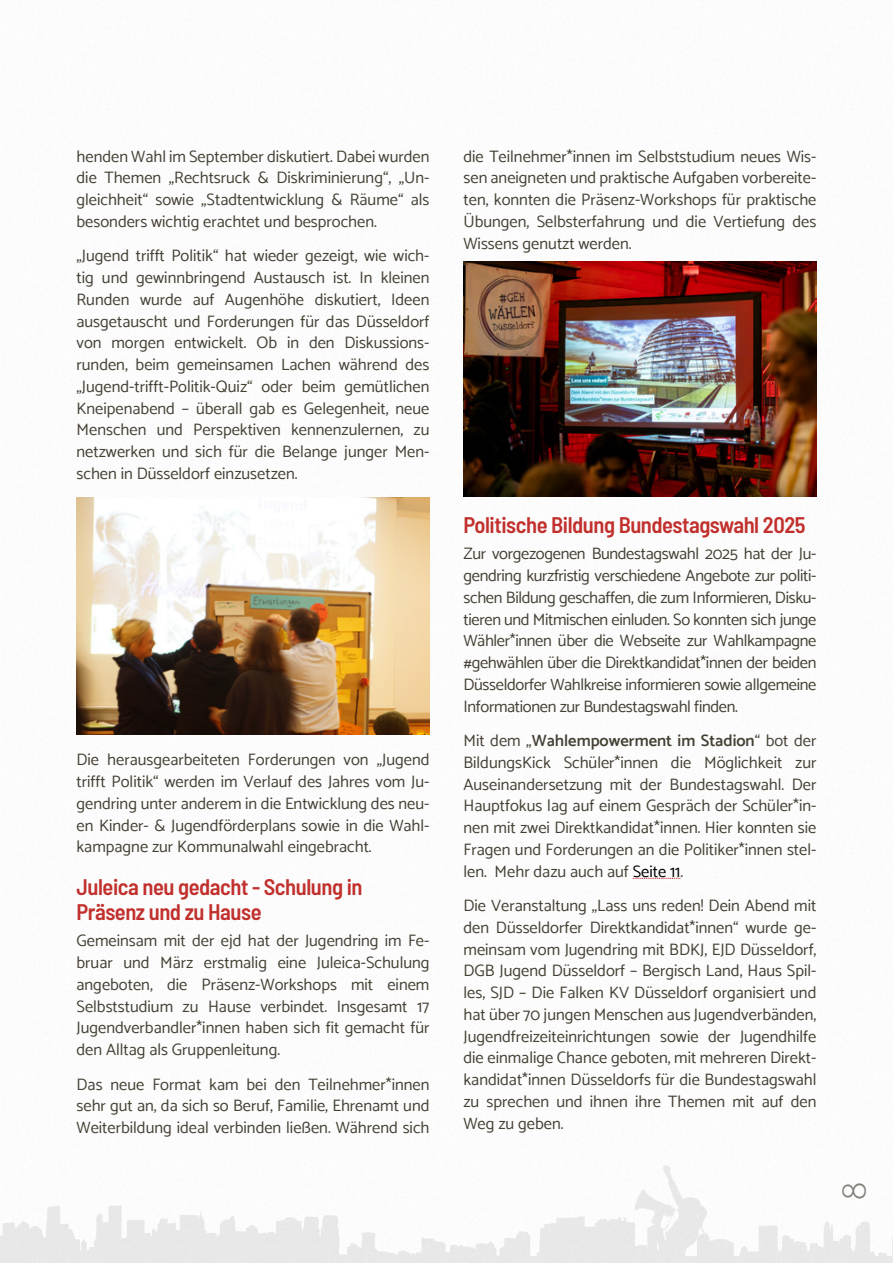
<style>
.page{position:relative;width:893px;height:1263px;background:#fff}
.page>*{position:absolute;margin:0;border:0;box-sizing:border-box;transform-origin:0 0}
.t1{font:100 36px "Catamaran";color:#81807a}
.Heading_2{font:600 semi-condensed 22.5px/25.5px "Barlow";letter-spacing:-.02em;color:#c1302d}
.t2{font:16.5px/21.8px "Catamaran";color:#454034;text-align:justify}
.s1{font-weight:600}
.s2{color:#000}
</style>
<div class="page">
<svg style="left:0;top:1165px;width:893px;height:98px"></svg>
<img style="left:77px;top:498px;width:352px;height:236px">
<svg style="left:633px;top:878px;width:47px;height:1px"></svg>
<img style="left:463px;top:261px;width:353px;height:236px">
<p class="t2" style="left:77px;top:145px;width:354px">henden Wahl im September diskutiert. Dabei wurden die Themen „Rechtsruck &amp; Diskriminierung“, „Un&shy;gleichheit“ sowie „Stadtentwicklung &amp; Räume“ als besonders wichtig erachtet und besprochen.</p>
<p class="t2" style="left:77px;top:245px;width:354px">„Jugend trifft Politik“ hat wieder gezeigt, wie wich&shy;tig und gewinnbringend Austausch ist. In kleinen Runden wurde auf Augenhöhe diskutiert, Ideen ausgetauscht und Forderungen für das Düsseldorf von morgen entwickelt. Ob in den Diskussions&shy;runden, beim gemeinsamen Lachen während des „Jugend-trifft-Politik-Quiz“ oder beim gemütlichen Kneipenabend – überall gab es Gelegenheit, neue Menschen und Perspektiven kennenzulernen, zu netzwerken und sich für die Belange junger Men&shy;schen in Düsseldorf einzusetzen.</p>
<p class="t2" style="left:77px;top:749px;width:354px">Die herausgearbeiteten Forderungen von „Jugend trifft Politik“ werden im Verlauf des Jahres vom Ju&shy;gendring unter anderem in die Entwicklung des neu&shy;en Kinder- &amp; Jugendförderplans sowie in die Wahl&shy;kampagne zur Kommunalwahl eingebracht.</p>
<p class="Heading_2" style="left:77px;top:872px;width:287px">Juleica neu gedacht - Schulung in<br>Präsenz und zu Hause</p>
<p class="t2" style="left:77px;top:930px;width:354px">Gemeinsam mit der ejd hat der Jugendring im Fe&shy;bruar und März erstmalig eine Juleica-Schulung angeboten, die Präsenz-Workshops mit einem Selbststudium zu Hause verbindet. Insgesamt 17<br>Jugendverbandler*innen haben sich fit gemacht für den Alltag als Gruppenleitung.</p>
<p class="t2" style="left:77px;top:1073px;width:354px">Das neue Format kam bei den Teilnehmer*innen sehr gut an, da sich so Beruf, Familie, Ehrenamt und Weiterbildung ideal verbinden ließen. Während sich</p>
<p class="t2" style="left:463px;top:145px;width:354px">die Teilnehmer*innen im Selbststudium neues Wis&shy;sen aneigneten und praktische Aufgaben vorbereite&shy;ten, konnten die Präsenz-Workshops für praktische Übungen, Selbsterfahrung und die Vertiefung des Wissens genutzt werden.</p>
<p class="Heading_2" style="left:463px;top:511px;width:344px">Politische Bildung Bundestagswahl 2025</p>
<p class="t2" style="left:463px;top:543px;width:354px">Zur vorgezogenen Bundestagswahl 2025 hat der Ju&shy;gendring kurzfristig verschiedene Angebote zur politi&shy;schen Bildung geschaffen, die zum Informieren, Disku&shy;tieren und Mitmischen einluden. So konnten sich junge Wähler*innen über die Webseite zur Wahlkampagne #gehwählen über die Direktkandidat*innen der beiden Düsseldorfer Wahlkreise informieren sowie allgemeine Informationen zur Bundestagswahl finden.</p>
<p class="t2" style="left:463px;top:729px;width:354px">Mit dem „<span class="s1">Wahlempowerment im Stadion</span>“ bot der BildungsKick Schüler*innen die Möglichkeit zur Auseinandersetzung mit der Bundestagswahl. Der Hauptfokus lag auf einem Gespräch der Schüler*in&shy;nen mit zwei Direktkandidat*innen. Hier konnten sie Fragen und Forderungen an die Politiker*innen stel&shy;len. Mehr dazu auch auf <span class="s2">Seite 11</span>.</p>
<p class="t2" style="left:463px;top:894px;width:354px">Die Veranstaltung „Lass uns reden! Dein Abend mit den Düsseldorfer Direktkandidat*innen“ wurde ge&shy;meinsam vom Jugendring mit BDKJ, EJD Düsseldorf, DGB Jugend Düsseldorf – Bergisch Land, Haus Spil&shy;les, SJD – Die Falken KV Düsseldorf organisiert und hat über 70 jungen Menschen aus Jugendverbänden, Jugendfreizeiteinrichtungen sowie der Jugendhilfe die einmalige Chance geboten, mit mehreren Direkt&shy;kandidat*innen Düsseldorfs für die Bundestagswahl zu sprechen und ihnen ihre Themen mit auf den Weg zu geben.</p>
<h1 class="t1" style="left:832px;top:1200px;width:20px;rotate:-90deg">8</h1>
</div>
